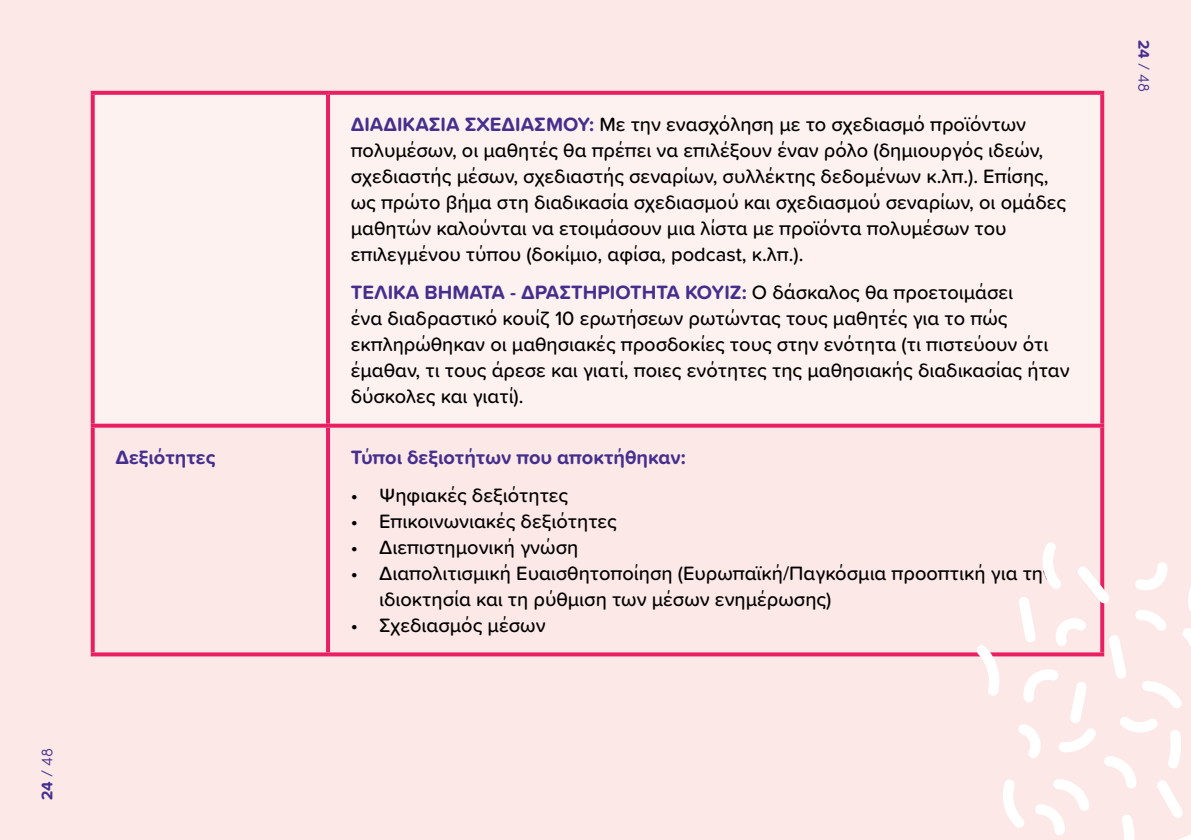
<style>
.page{position:relative;width:1191px;height:840px;background:#fff}
.page>*{position:absolute;margin:0;border:0;box-sizing:border-box;transform-origin:0 0}
.t1{font:500 20px/26px "Proxima Soft";color:#000}
.t2{font:700 20px "Proxima Soft";color:#452f8e}
.t3{font:300 16px "Sofia Pro Soft";color:#452f8e}
.s1{font-family:"Proxima Soft";font-weight:700}
.s2{font-weight:700;color:#452f8e}
</style>
<div class="page">
<div style="left:0;top:0;width:1191px;height:839px;background:#fce8e7"></div>
<svg style="left:95px;top:427px;width:1005px;height:225px"></svg>
<svg style="left:91px;top:91px;width:237px;height:4px"></svg>
<svg style="left:91px;top:95px;width:4px;height:328px"></svg>
<svg style="left:328px;top:91px;width:776px;height:4px;background:#e82969"></svg>
<hr style="left:326px;top:95px;width:4px;height:328px;background:#e82063">
<svg style="left:1100px;top:95px;width:4px;height:328px"></svg>
<hr style="left:326px;top:427px;width:4px;height:225px;background:#e82063">
<svg style="left:91px;top:423px;width:237px;height:4px"></svg>
<svg style="left:91px;top:427px;width:4px;height:225px"></svg>
<svg style="left:328px;top:423px;width:776px;height:4px;background:#eb437a"></svg>
<svg style="left:1100px;top:427px;width:4px;height:106px"></svg>
<svg style="left:91px;top:652px;width:237px;height:4px"></svg>
<svg style="left:328px;top:652px;width:639px;height:4px;background:#e93470"></svg>
<svg style="left:967px;top:533px;width:224px;height:306px"></svg>
<p class="t3" style="left:36px;top:799px;width:53px;rotate:-90deg"><span class="s1">24</span> / 48</p>
<p class="t1" style="left:351px;top:111px;width:717px"><span class="s2">ΔΙΑΔΙΚΑΣΙΑ ΣΧΕΔΙΑΣΜΟΥ:</span> Με την ενασχόληση με το σχεδιασμό προϊόντων πολυμέσων, οι μαθητές θα πρέπει να επιλέξουν έναν ρόλο (δημιουργός ιδεών, σχεδιαστής μέσων, σχεδιαστής σεναρίων, συλλέκτης δεδομένων κ.λπ.). Επίσης, ως πρώτο βήμα στη διαδικασία σχεδιασμού και σχεδιασμού σεναρίων, οι ομάδες μαθητών καλούνται να ετοιμάσουν μια λίστα με προϊόντα πολυμέσων του επιλεγμένου τύπου (δοκίμιο, αφίσα, podcast, κ.λπ.).</p>
<p class="t1" style="left:351px;top:278px;width:720px"><span class="s2">ΤΕΛΙΚΑ ΒΗΜΑΤΑ - ΔΡΑΣΤΗΡΙΟΤΗΤΑ ΚΟΥΙΖ:</span> Ο δάσκαλος θα προετοιμάσει<br>ένα διαδραστικό κουίζ 10 ερωτήσεων ρωτώντας τους μαθητές για το πώς εκπληρώθηκαν οι μαθησιακές προσδοκίες τους στην ενότητα (τι πιστεύουν ότι έμαθαν, τι τους άρεσε και γιατί, ποιες ενότητες της μαθησιακής διαδικασίας ήταν δύσκολες και γιατί).</p>
<p class="t2" style="left:115px;top:442px;width:102px">Δεξιότητες</p>
<p class="t2" style="left:351px;top:442px;width:336px">Τύποι δεξιοτήτων που αποκτήθηκαν:</p>
<p class="t1" style="left:351px;top:480px;width:219px">• Ψηφιακές δεξιότητες</p>
<p class="t1" style="left:351px;top:506px;width:268px">• Επικοινωνιακές δεξιότητες</p>
<p class="t1" style="left:351px;top:532px;width:229px">• Διεπιστημονική γνώση</p>
<p class="t1" style="left:379px;top:558px;width:675px;text-indent:-28px">• Διαπολιτισμική Ευαισθητοποίηση (Ευρωπαϊκή/Παγκόσμια προοπτική για την ιδιοκτησία και τη ρύθμιση των μέσων ενημέρωσης)</p>
<p class="t1" style="left:351px;top:610px;width:196px">• Σχεδιασμός μέσων</p>
<p class="t3" style="left:1154px;top:40px;width:53px;rotate:90deg"><span class="s1">24</span> / 48</p>
</div>
